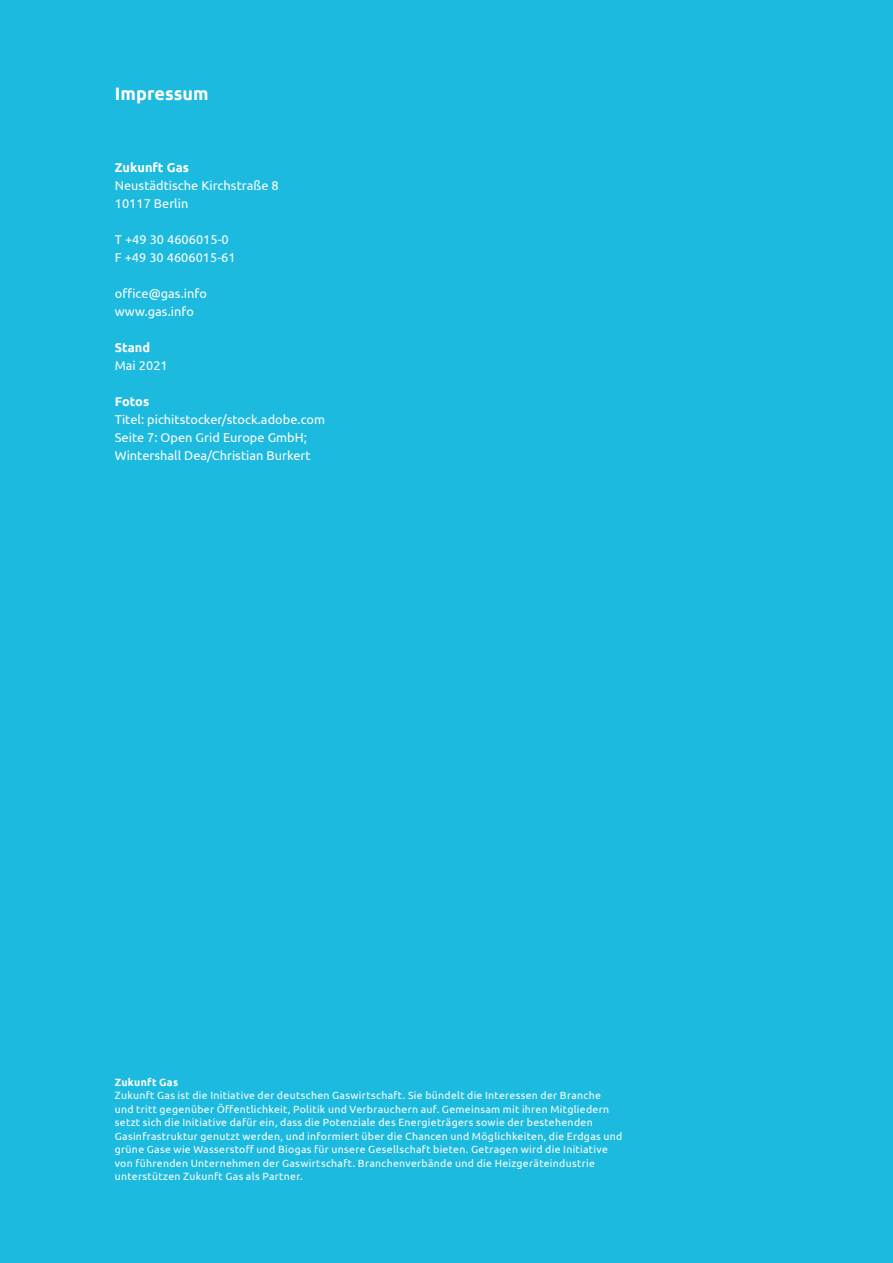
<style>
.page{position:relative;width:893px;height:1263px;background:#1dbadf}
.page>*{position:absolute;margin:0;border:0;box-sizing:border-box;transform-origin:0 0}
.t1{font:700 18px "Ubuntu";letter-spacing:.005em;color:#fff}
.t2{font:12.75px/18px "Ubuntu";letter-spacing:.005em;color:#fff}
.t3{font:700 12.75px "Ubuntu";letter-spacing:.005em;color:#fff}
.t4{font:10.5px/13.5px "Ubuntu";letter-spacing:.03em;color:#fff}
.t5{font:700 10.5px "Ubuntu";letter-spacing:.03em;color:#fff}
</style>
<div class="page">
<h1 class="t1" style="left:115px;top:83px;width:96px">Impressum</h1>
<p class="t3" style="left:115px;top:160px;width:76px">Zukunft Gas</p>
<p class="t2" style="left:115px;top:176px;width:165px">Neustädtische Kirchstraße 8<br>10117 Berlin</p>
<p class="t2" style="left:115px;top:230px;width:122px">T +49 30 4606015-0<br>F +49 30 4606015-61</p>
<p class="t2" style="left:115px;top:284px;width:94px">office@gas.info www.gas.info</p>
<p class="t3" style="left:115px;top:340px;width:37px">Stand</p>
<p class="t2" style="left:115px;top:356px;width:54px">Mai 2021</p>
<p class="t3" style="left:115px;top:394px;width:36px">Fotos</p>
<p class="t2" style="left:115px;top:410px;width:212px">Titel: pichitstocker/stock.adobe.com<br>Seite 7: Open Grid Europe GmbH;<br>Wintershall Dea/Christian Burkert</p>
<p class="t5" style="left:115px;top:1075px;width:65px">Zukunft Gas</p>
<p class="t4" style="left:115px;top:1088px;width:509px">Zukunft Gas ist die Initiative der deutschen Gaswirtschaft. Sie bündelt die Interessen der Branche und tritt gegenüber Öffentlichkeit, Politik und Verbrauchern auf. Gemeinsam mit ihren Mitgliedern setzt sich die Initiative dafür ein, dass die Potenziale des Energieträgers sowie der bestehenden Gasinfrastruktur genutzt werden, und informiert über die Chancen und Möglichkeiten, die Erdgas und grüne Gase wie Wasserstoff und Biogas für unsere Gesellschaft bieten. Getragen wird die Initiative von führenden Unternehmen der Gaswirtschaft. Branchenverbände und die Heizgeräteindustrie unterstützen Zukunft Gas als Partner.</p>
</div>
